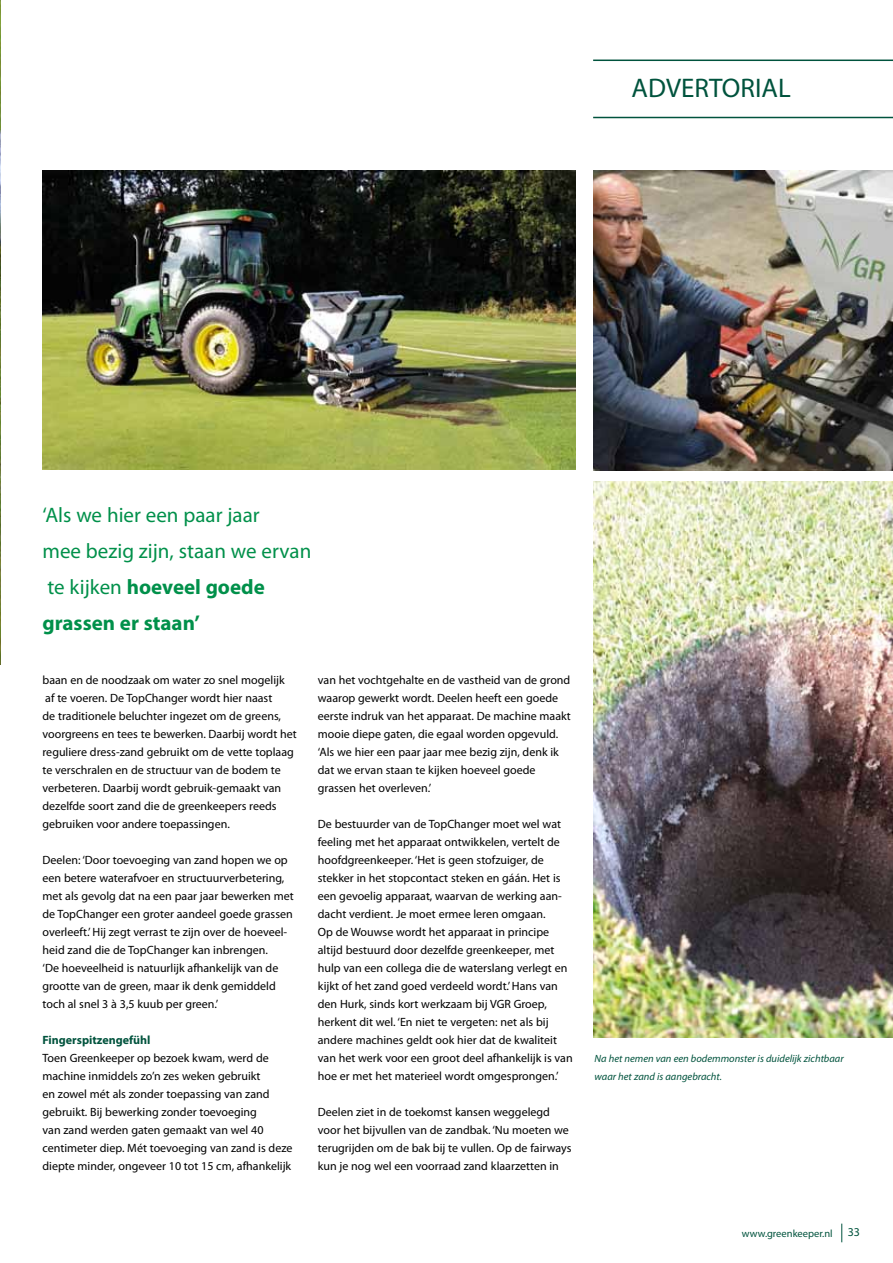
<style>
.page{position:relative;width:893px;height:1263px;background:#fff}
.page>*{position:absolute;margin:0;border:0;box-sizing:border-box;transform-origin:0 0}
.t1{font:27px "Myriad Pro";color:#00533d}
.t2{font:21px/36px "Myriad Pro";color:#00904a}
.t3{font:12px/18px "Myriad Pro";color:#000}
.t4{font:700 12px "Myriad Pro";color:#00533d}
.t5{font:12px "Myriad Pro";color:#00533d}
.t6{font:italic 10.5px/18px "Myriad Pro";color:#00533d}
.t7{font:10.5px "Myriad Pro";color:#00533d}
.s1{font-weight:700}
</style>
<div class="page">
<svg style="left:841px;top:1223px;width:1px;height:19px"></svg>
<img style="left:0;top:0;width:1px;height:664px">
<img style="left:43px;top:170px;width:532px;height:300px">
<img style="left:593px;top:481px;width:300px;height:556px">
<img style="left:593px;top:170px;width:300px;height:301px">
<hr style="left:593px;top:117px;width:300px;height:1px;background:#00533d">
<hr style="left:593px;top:60px;width:300px;height:1px;background:#00533d">
<h1 class="t1" style="left:632px;top:71px;width:161px">ADVERTORIAL</h1>
<h2 class="t2" style="left:43px;top:497px;width:270px">‘Als we hier een paar jaar<br>mee bezig zijn, staan we ervan te kijken <span class="s1">hoeveel goede grassen er staan’</span></h2>
<p class="t3" style="left:43px;top:671px;width:256px">baan en de noodzaak om water zo snel mogelijk af te voeren. De TopChanger wordt hier naast<br>de traditionele beluchter ingezet om de greens, voorgreens en tees te bewerken. Daarbij wordt het reguliere dress-zand gebruikt om de vette toplaag te verschralen en de structuur van de bodem te verbeteren. Daarbij wordt gebruik-gemaakt van dezelfde soort zand die de greenkeepers reeds gebruiken voor andere toepassingen.</p>
<p class="t3" style="left:43px;top:851px;width:253px">Deelen: ‘Door toevoeging van zand hopen we op een betere waterafvoer en structuurverbetering, met als gevolg dat na een paar jaar bewerken met de TopChanger een groter aandeel goede grassen overleeft.’ Hij zegt verrast te zijn over de hoeveel&shy;heid zand die de TopChanger kan inbrengen.<br>‘De hoeveelheid is natuurlijk afhankelijk van de grootte van de green, maar ik denk gemiddeld toch al snel 3 à 3,5 kuub per green.’</p>
<p class="t4" style="left:43px;top:1032px;width:110px">Fingerspitzengefühl</p>
<p class="t3" style="left:43px;top:1049px;width:251px">Toen Greenkeeper op bezoek kwam, werd de machine inmiddels zo’n zes weken gebruikt<br>en zowel mét als zonder toepassing van zand gebruikt. Bij bewerking zonder toevoeging<br>van zand werden gaten gemaakt van wel 40 centimeter diep. Mét toevoeging van zand is deze diepte minder, ongeveer 10 tot 15 cm, afhankelijk</p>
<p class="t3" style="left:318px;top:671px;width:254px">van het vochtgehalte en de vastheid van de grond waarop gewerkt wordt. Deelen heeft een goede eerste indruk van het apparaat. De machine maakt mooie diepe gaten, die egaal worden opgevuld. ‘Als we hier een paar jaar mee bezig zijn, denk ik dat we ervan staan te kijken hoeveel goede grassen het overleven.’</p>
<p class="t3" style="left:318px;top:815px;width:256px">De bestuurder van de TopChanger moet wel wat feeling met het apparaat ontwikkelen, vertelt de hoofdgreenkeeper. ‘Het is geen stofzuiger, de stekker in het stopcontact steken en gáán. Het is een gevoelig apparaat, waarvan de werking aan&shy;dacht verdient. Je moet ermee leren omgaan.<br>Op de Wouwse wordt het apparaat in principe altijd bestuurd door dezelfde greenkeeper, met hulp van een collega die de waterslang verlegt en kijkt of het zand goed verdeeld wordt.’ Hans van den Hurk, sinds kort werkzaam bij VGR Groep, herkent dit wel. ‘En niet te vergeten: net als bij andere machines geldt ook hier dat de kwaliteit van het werk voor een groot deel afhankelijk is van hoe er met het materieel wordt omgesprongen.’</p>
<p class="t3" style="left:318px;top:1103px;width:255px">Deelen ziet in de toekomst kansen weggelegd voor het bijvullen van de zandbak. ‘Nu moeten we terugrijden om de bak bij te vullen. Op de fairways kun je nog wel een voorraad zand klaarzetten in</p>
<p class="t6" style="left:595px;top:1049px;width:251px">Na het nemen van een bodemmonster is duidelijk zichtbaar waar het zand is aangebracht.</p>
<p class="t7" style="left:742px;top:1227px;width:92px">www.greenkeeper.nl</p>
<p class="t5" style="left:848px;top:1224px;width:14px">33</p>
</div>
